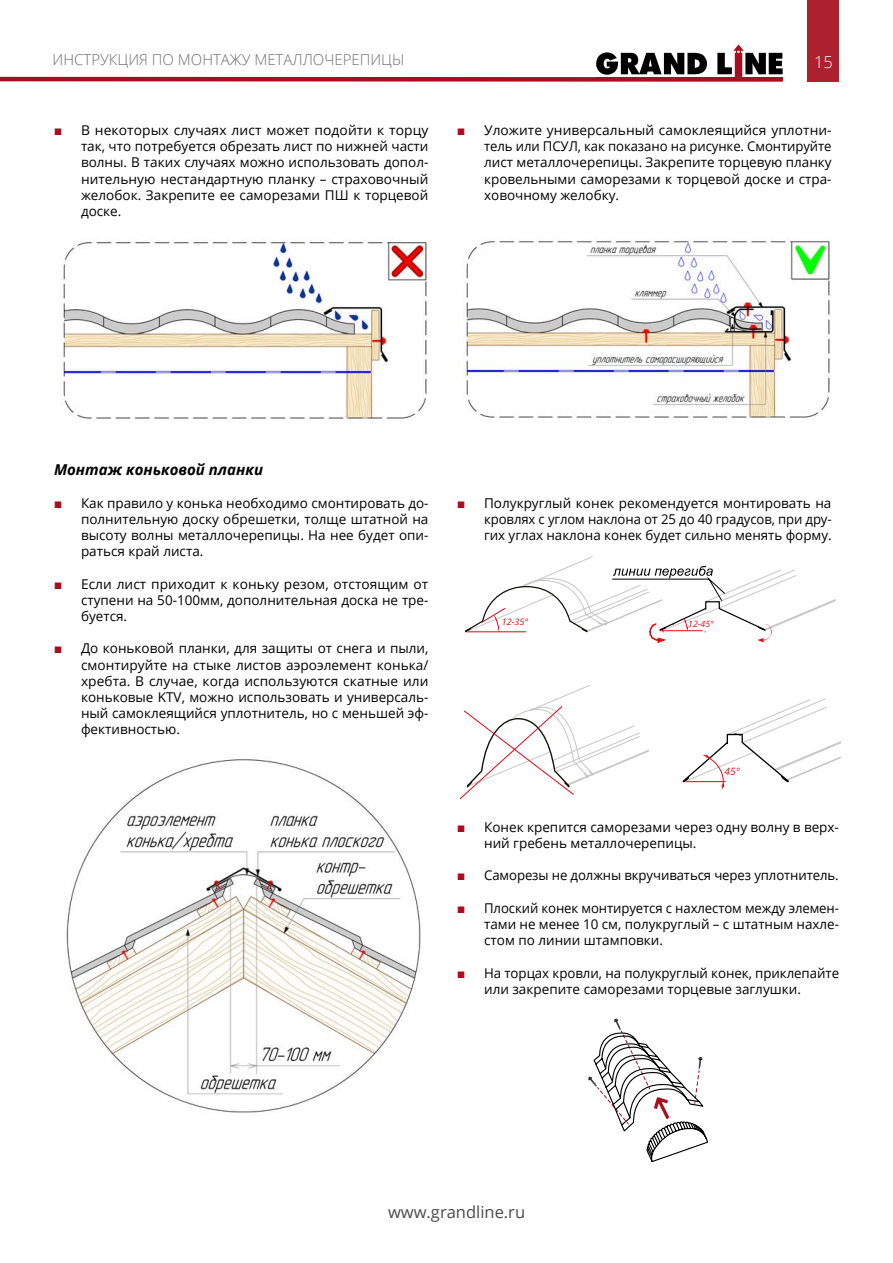
<style>
.page{position:relative;width:893px;height:1263px;background:#fff}
.page>*{position:absolute;margin:0;border:0;box-sizing:border-box;transform-origin:0 0}
.t1{font:16.5px "Open Sans";color:#4a4a49}
.t2{font:300 16.5px "Open Sans";color:#fff}
.t3{font:300 15px "Open Sans";color:#706f6f}
.t4{font:italic 700 15px "Open Sans";color:#000}
.t5{font:13.5px/16.2px "Open Sans";color:#000;text-align:justify}
.t6{font:italic 10.2px "Open Sans";color:#e30d13}
.t7{font:italic 9px "Open Sans";color:#e30d13}
.t8{font:italic 8.7px "Open Sans";color:#e30d13}
</style>
<div class="page">
<div style="left:808px;top:0;width:31px;height:81px;background:#ac212d"></div>
<svg style="left:0;top:45px;width:783px;height:37px"></svg>
<svg style="left:465px;top:556px;width:371px;height:87px"></svg>
<svg style="left:793px;top:698px;width:47px;height:80px"></svg>
<svg style="left:459px;top:685px;width:334px;height:114px"></svg>
<img style="left:57px;top:241px;width:370px;height:179px">
<img style="left:457px;top:240px;width:374px;height:178px">
<img style="left:66px;top:759px;width:355px;height:354px">
<svg style="left:588px;top:1018px;width:120px;height:144px"></svg>
<p class="t3" style="left:53px;top:50px;width:353px">ИНСТРУКЦИЯ ПО МОНТАЖУ МЕТАЛЛОЧЕРЕПИЦЫ</p>
<p class="t2" style="left:814px;top:51px;width:20px">15</p>
<p class="t5" style="left:81px;top:122px;width:349px">В некоторых случаях лист может подойти к торцу так, что потребуется обрезать лист по нижней части волны. В таких случаях можно использовать допол&shy;нительную нестандартную планку – страховочный желобок. Закрепите ее саморезами ПШ к торцевой доске.</p>
<p class="t5" style="left:484px;top:122px;width:349px">Уложите универсальный самоклеящийся уплотни&shy;тель или ПСУЛ, как показано на рисунке. Смонтируйте лист металлочерепицы. Закрепите торцевую планку кровельными саморезами к торцевой доске и стра&shy;ховочному желобку.</p>
<p class="t4" style="left:54px;top:459px;width:211px">Монтаж коньковой планки</p>
<p class="t5" style="left:81px;top:494px;width:349px">Как правило у конька необходимо смонтировать до&shy;полнительную доску обрешетки, толще штатной на высоту волны металлочерепицы. На нее будет опи&shy;раться край листа.</p>
<p class="t5" style="left:81px;top:575px;width:349px">Если лист приходит к коньку резом, отстоящим от ступени на 50-100мм, дополнительная доска не тре&shy;буется.</p>
<p class="t5" style="left:81px;top:640px;width:349px">До коньковой планки, для защиты от снега и пыли, смонтируйте на стыке листов аэроэлемент конька/ хребта. В случае, когда используются скатные или коньковые KTV, можно использовать и универсаль&shy;ный самоклеящийся уплотнитель, но с меньшей эф&shy;фективностью.</p>
<p class="t5" style="left:484px;top:494px;width:349px">Полукруглый конек рекомендуется монтировать на кровлях с углом наклона от 25 до 40 градусов, при дру&shy;гих углах наклона конек будет сильно менять форму.</p>
<p class="t7" style="left:502px;top:616px;width:28px">12-35°</p>
<p class="t8" style="left:688px;top:617px;width:27px">12-45°</p>
<p class="t6" style="left:724px;top:764px;width:17px">45°</p>
<p class="t5" style="left:484px;top:818px;width:356px">Конек крепится саморезами через одну волну в верх&shy;ний гребень металлочерепицы.</p>
<p class="t5" style="left:484px;top:867px;width:356px">Саморезы не должны вкручиваться через уплотнитель.</p>
<p class="t5" style="left:484px;top:899px;width:356px">Плоский конек монтируется с нахлестом между элемен&shy;тами не менее 10 см, полукруглый – с штатным нахле&shy;стом по линии штамповки.</p>
<p class="t5" style="left:484px;top:964px;width:356px">На торцах кровли, на полукруглый конек, приклепайте или закрепите саморезами торцевые заглушки.</p>
<p class="t1" style="left:388px;top:1201px;width:139px">www.grandline.ru</p>
</div>
